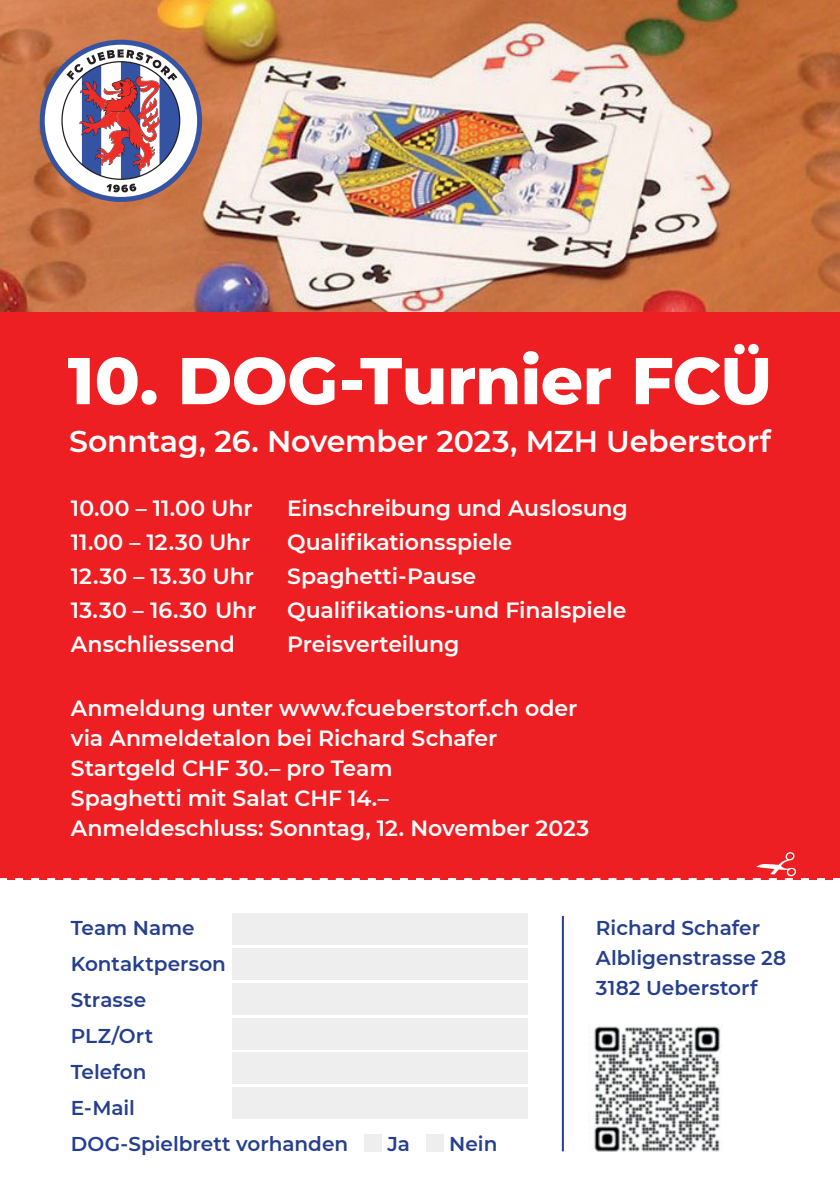
<style>
.page{position:relative;width:840px;height:1191px;background:#fff}
.page>*{position:absolute;margin:0;border:0;box-sizing:border-box;transform-origin:0 0}
.t1{font:800 66px "Montserrat";letter-spacing:-.005em;color:#fff}
.t2{font:600 30px "Montserrat";letter-spacing:-.01em;color:#fff}
.t3{font:600 22px/30px "Montserrat";letter-spacing:-.005em;color:#fff}
.t4{font:600 20px/36px "Montserrat";color:#253f8e}
</style>
<div class="page">
<div style="left:0;top:312px;width:839px;height:567px;background:#ee1f23"></div>
<img style="left:0;top:0;width:839px;height:312px">
<div style="left:364px;top:1134px;width:17px;height:17px;background:#eeeeef"></div>
<div style="left:426px;top:1134px;width:17px;height:17px;background:#eeeeef"></div>
<svg style="left:40px;top:40px;width:162px;height:162px"></svg>
<img style="left:588px;top:1023px;width:133px;height:128px">
<div style="left:232px;top:913px;width:295px;height:31px;background:#eeeeef"></div>
<div style="left:232px;top:948px;width:295px;height:31px;background:#eeeeef"></div>
<div style="left:232px;top:983px;width:295px;height:31px;background:#eeeeef"></div>
<div style="left:232px;top:1018px;width:295px;height:31px;background:#eeeeef"></div>
<div style="left:232px;top:1052px;width:295px;height:32px;background:#eeeeef"></div>
<div style="left:232px;top:1087px;width:295px;height:32px;background:#eeeeef"></div>
<hr style="left:561px;top:916px;width:2px;height:235px;background:#253f8e">
<svg style="left:0;top:852px;width:839px;height:28px"></svg>
<h1 class="t1" style="left:68px;top:332px;width:705px">10. DOG-Turnier FCÜ</h1>
<h2 class="t2" style="left:69px;top:420px;width:703px">Sonntag, 26. November 2023, MZH Ueberstorf</h2>
<p class="t3" style="left:71px;top:492px;width:183px">10.00 – 11.00 Uhr</p>
<p class="t3" style="left:287px;top:492px;width:342px">Einschreibung und Auslosung</p>
<p class="t3" style="left:71px;top:526px;width:181px">11.00 – 12.30 Uhr</p>
<p class="t3" style="left:287px;top:526px;width:226px">Qualifikationsspiele</p>
<p class="t3" style="left:71px;top:560px;width:184px">12.30 – 13.30 Uhr</p>
<p class="t3" style="left:287px;top:560px;width:190px">Spaghetti-Pause</p>
<p class="t3" style="left:71px;top:594px;width:187px">13.30 – 16.30 Uhr</p>
<p class="t3" style="left:287px;top:594px;width:341px">Qualifikations-und Finalspiele</p>
<p class="t3" style="left:71px;top:628px;width:165px">Anschliessend</p>
<p class="t3" style="left:287px;top:628px;width:174px">Preisverteilung</p>
<p class="t3" style="left:71px;top:692px;width:519px">Anmeldung unter www.fcueberstorf.ch oder via Anmeldetalon bei Richard Schafer Startgeld CHF 30.– pro Team<br>Spaghetti mit Salat CHF 14.–<br>Anmeldeschluss: Sonntag, 12. November 2023</p>
<p class="t4" style="left:71px;top:909px;width:278px">Team Name<br>Kontaktperson<br>Strasse<br>PLZ/Ort<br>Telefon<br>E-Mail<br>DOG-Spielbrett vorhanden</p>
<p class="t4" style="left:387px;top:1125px;width:24px">Ja</p>
<p class="t4" style="left:449px;top:1125px;width:50px">Nein</p>
<p class="t4" style="left:595px;top:912px;width:192px;line-height:30px">Richard Schafer<br>Albligenstrasse 28<br>3182 Ueberstorf</p>
</div>
